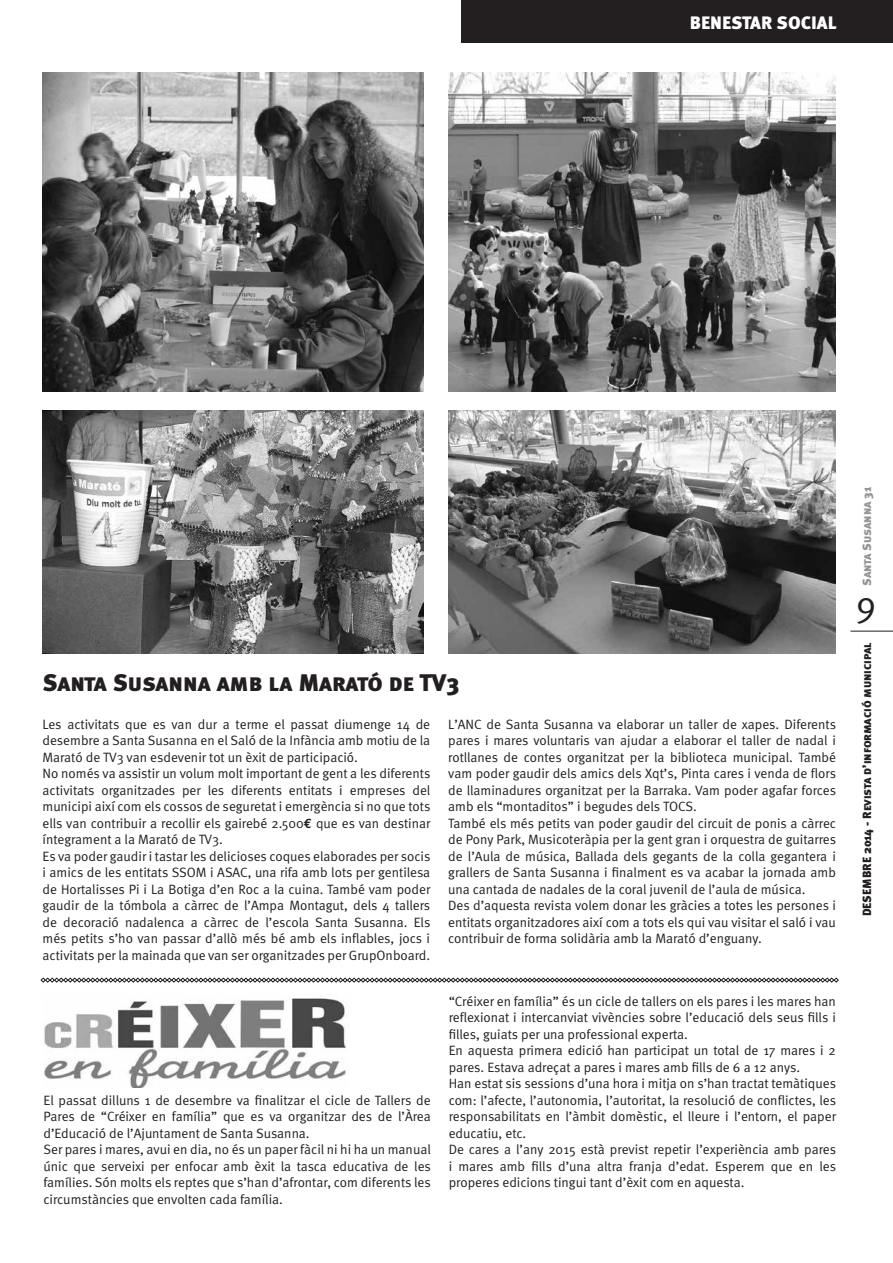
<style>
.page{position:relative;width:893px;height:1263px;background:#fff}
.page>*{position:absolute;margin:0;border:0;box-sizing:border-box;transform-origin:0 0}
.t1{font:36px "Meta Plus Normal Caps";color:#231f20}
.t2{font:24px "Meta Black Caps";letter-spacing:-.005em;color:#231f20}
.t3{font:18px "Meta Black Caps";color:#fff}
.t4{font:13.5px/16.5px "Meta Normal";color:#231f20}
.t5{font:12px "Meta Black Caps";color:#231f20}
.t6{font:12px "Meta Black Caps";letter-spacing:-.015em;color:#939598}
.s1{font-family:"Euro Mono";font-weight:700}
</style>
<div class="page">
<div style="left:462px;top:0;width:431px;height:43px;background:#231f20"></div>
<hr style="left:850px;top:631px;width:43px;height:1px;background:#231f20">
<img style="left:43px;top:72px;width:380px;height:319px">
<img style="left:43px;top:410px;width:380px;height:244px">
<img style="left:448px;top:72px;width:388px;height:319px">
<img style="left:448px;top:410px;width:388px;height:244px">
<img style="left:43px;top:998px;width:303px;height:89px">
<svg style="left:41px;top:977px;width:798px;height:6px"></svg>
<h3 class="t3" style="left:690px;top:12px;width:148px">BENESTAR SOCIAL</h3>
<h2 class="t2" style="left:43px;top:668px;width:418px">Santa Susanna amb la Marató de TV3</h2>
<p class="t4" style="left:43px;top:716px;width:389px">Les activitats que es van dur a terme el passat diumenge 14 de desembre a Santa Susanna en el Saló de la Infància amb motiu de la Marató de TV3 van esdevenir tot un èxit de participació.<br>No només va assistir un volum molt important de gent a les diferents activitats organitzades per les diferents entitats i empreses del municipi així com els cossos de seguretat i emergència si no que tots ells van contribuir a recollir els gairebé 2.500<span class="s1">€</span> que es van destinar íntegrament a la Marató de TV3.<br>Es va poder gaudir i tastar les delicioses coques elaborades per socis i amics de les entitats SSOM i ASAC, una rifa amb lots per gentilesa de Hortalisses Pi i La Botiga d’en Roc a la cuina. També vam poder gaudir de la tómbola a càrrec de l’Ampa Montagut, dels 4 tallers de decoració nadalenca a càrrec de l’escola Santa Susanna. Els més petits s’ho van passar d’allò més bé amb els inflables, jocs i activitats per la mainada que van ser organitzades per GrupOnboard.</p>
<p class="t4" style="left:448px;top:715px;width:389px">L’ANC de Santa Susanna va elaborar un taller de xapes. Diferents pares i mares voluntaris van ajudar a elaborar el taller de nadal i rotllanes de contes organitzat per la biblioteca municipal. També vam poder gaudir dels amics dels Xqt’s, Pinta cares i venda de flors de llaminadures organitzat per la Barraka. Vam poder agafar forces amb els “montaditos” i begudes dels TOCS.<br>També els més petits van poder gaudir del circuit de ponis a càrrec de Pony Park, Musicoteràpia per la gent gran i orquestra de guitarres de l’Aula de música, Ballada dels gegants de la colla gegantera i grallers de Santa Susanna i finalment es va acabar la jornada amb una cantada de nadales de la coral juvenil de l’aula de música.<br>Des d’aquesta revista volem donar les gràcies a totes les persones i entitats organitzadores així com a tots els qui vau visitar el saló i vau contribuir de forma solidària amb la Marató d’enguany.</p>
<p class="t4" style="left:43px;top:1092px;width:389px">El passat dilluns 1 de desembre va finalitzar el cicle de Tallers de Pares de “Créixer en família” que es va organitzar des de l’Àrea d’Educació de l’Ajuntament de Santa Susanna.<br>Ser pares i mares, avui en dia, no és un paper fàcil ni hi ha un manual únic que serveixi per enfocar amb èxit la tasca educativa de les famílies. Són molts els reptes que s’han d’afrontar, com diferents les circumstàncies que envolten cada família.</p>
<p class="t4" style="left:449px;top:993px;width:389px">“Créixer en família” és un cicle de tallers on els pares i les mares han reflexionat i intercanviat vivències sobre l’educació dels seus fills i filles, guiats per una professional experta.<br>En aquesta primera edició han participat un total de 17 mares i 2 pares. Estava adreçat a pares i mares amb fills de 6 a 12 anys.<br>Han estat sis sessions d’una hora i mitja on s’han tractat temàtiques com: l’afecte, l’autonomia, l’autoritat, la resolució de conflictes, les responsabilitats en l’àmbit domèstic, el lleure i l’entorn, el paper educatiu, etc.<br>De cares a l’any 2015 està previst repetir l’experiència amb pares i mares amb fills d’una altra franja d’edat. Esperem que en les properes edicions tingui tant d’èxit com en aquesta.</p>
<p class="t6" style="left:860px;top:586px;width:100px;rotate:-90deg">Santa Susanna 31</p>
<h1 class="t1" style="left:856px;top:588px;width:21px">9</h1>
<p class="t5" style="left:860px;top:916px;width:275px;rotate:-90deg">DESEMBRE 2014 - Revista d’informació municipal</p>
</div>
